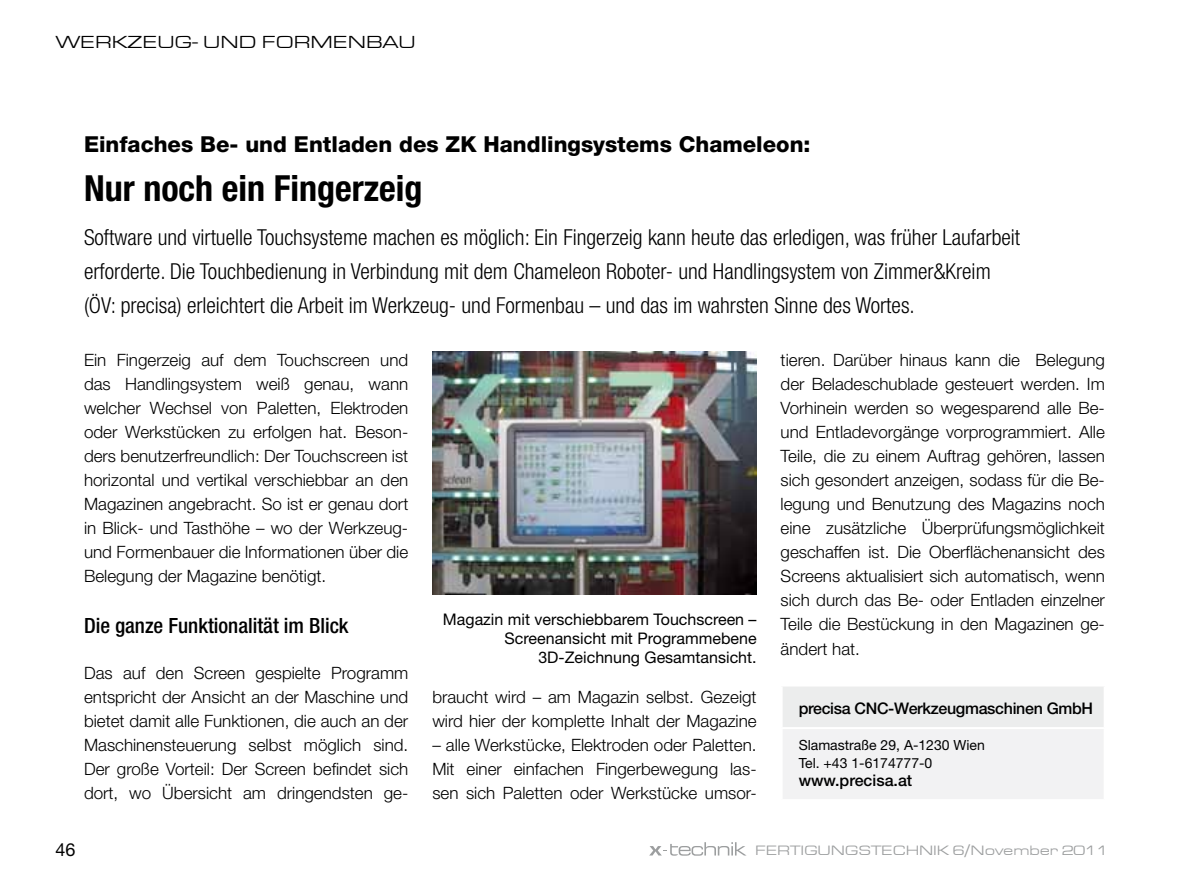
<style>
.page{position:relative;width:1189px;height:885px;background:#fff}
.page>*{position:absolute;margin:0;border:0;box-sizing:border-box;transform-origin:0 0}
.t1{font:700 condensed 36px "Helvetica Neue";color:#000}
.t2{font:300 condensed 22px/34px "Helvetica Neue";color:#000}
.t3{font:800 22px "Helvetica Neue";color:#000}
.t4{font:500 condensed 21px "Helvetica Neue";color:#000}
.t5{font:18px "Eurostile Extended Roman DTC";color:#000}
.t6{font:18px "Helvetica Neue";color:#000}
.t7{font:300 17px/24px "Helvetica Neue";color:#000;text-align:justify}
.t8{font:16px/19.2px "Helvetica Neue";color:#000;text-align:right}
.t9{font:500 16px "Helvetica Neue";letter-spacing:-.02em;color:#000}
.t10{font:500 16px "Helvetica Neue";color:#000}
.t11{font:14px/18px "Helvetica Neue";color:#000}
.t12{font:14px "Eurostile Extended Roman DTC";letter-spacing:-.01em;color:#9c9e9f}
.s1{font-family:"Verdana"}
</style>
<div class="page">
<svg style="left:650px;top:842px;width:96px;height:13px"></svg>
<div style="left:781px;top:685px;width:323px;height:43px;background:#eceded"></div>
<div style="left:781px;top:728px;width:323px;height:72px;background:#f2f2f3"></div>
<hr style="left:780px;top:799px;width:325px;height:2px;background:#fff">
<hr style="left:780px;top:684px;width:325px;height:2px;background:#fff">
<hr style="left:780px;top:686px;width:2px;height:41px;background:#fff">
<hr style="left:1103px;top:686px;width:2px;height:41px;background:#fff">
<hr style="left:780px;top:727px;width:325px;height:2px;background:#fff">
<hr style="left:780px;top:729px;width:2px;height:70px;background:#fff">
<hr style="left:1103px;top:729px;width:2px;height:70px;background:#fff">
<img style="left:432px;top:351px;width:324px;height:244px">
<p class="t5" style="left:56px;top:33px;width:361px">WERKZEUG- UND FORMENBAU</p>
<p class="t3" style="left:84px;top:131px;width:728px">Einfaches Be- und Entladen des ZK Handlingsystems Chameleon:</p>
<h1 class="t1" style="left:84px;top:167px;width:340px">Nur noch ein Fingerzeig</h1>
<p class="t2" style="left:84px;top:220px;width:937px">Software und virtuelle Touchsysteme machen es möglich: Ein Fingerzeig kann heute das erledigen, was früher Laufarbeit erforderte. Die Touchbedienung in Verbindung mit dem Chameleon Roboter- und Handlingsystem von Zimmer&amp;Kreim (ÖV: precisa) erleichtert die Arbeit im Werkzeug- und Formenbau – und das im wahrsten Sinne des Wortes.</p>
<p class="t7" style="left:84px;top:347px;width:326px">Ein Fingerzeig auf dem Touchscreen und das Handlingsystem weiß genau, wann welcher Wechsel von Paletten, Elektroden oder Werkstücken zu erfolgen hat. Beson&shy;ders benutzerfreundlich: Der Touchscreen ist horizontal und vertikal verschiebbar an den Magazinen angebracht. So ist er genau dort in Blick- und Tasthöhe – wo der Werkzeug&shy;und Formenbauer die Informationen über die Belegung der Magazine benötigt.</p>
<p class="t4" style="left:84px;top:612px;width:266px">Die ganze Funktionalität im Blick</p>
<p class="t7" style="left:84px;top:660px;width:326px">Das auf den Screen gespielte Programm entspricht der Ansicht an der Maschine und bietet damit alle Funktionen, die auch an der Maschinensteuerung selbst möglich sind.<br>Der große Vorteil: Der Screen befindet sich dort, wo Übersicht am dringendsten ge-</p>
<p class="t8" style="left:443px;top:609px;width:315px">Magazin mit verschiebbarem Touchscreen –<br>Screenansicht mit Programmebene<br>3D-Zeichnung Gesamtansicht.</p>
<p class="t7" style="left:432px;top:684px;width:326px">braucht wird – am Magazin selbst. Gezeigt wird hier der komplette Inhalt der Magazine</p>
<p class="t7" style="left:432px;top:732px;width:326px">– alle Werkstücke, Elektroden oder Paletten.<br>Mit einer einfachen Fingerbewegung las&shy;sen sich Paletten oder Werkstücke umsor-</p>
<p class="t7" style="left:780px;top:347px;width:326px">tieren. Darüber hinaus kann die Belegung der Beladeschublade gesteuert werden. Im Vorhinein werden so wegesparend alle Be&shy;und Entladevorgänge vorprogrammiert. Alle Teile, die zu einem Auftrag gehören, lassen sich gesondert anzeigen, sodass für die Be&shy;legung und Benutzung des Magazins noch eine zusätzliche Überprüfungsmöglichkeit geschaffen ist. Die Oberflächenansicht des Screens aktualisiert sich automatisch, wenn sich durch das Be- oder Entladen einzelner Teile die Bestückung in den Magazinen ge&shy;ändert hat.</p>
<p class="t9" style="left:798px;top:698px;width:296px">precisa CNC-Werkzeugmaschinen GmbH</p>
<p class="t11" style="left:798px;top:735px;width:188px">Slamastraße 29, A-1230 Wien<br>Tel. +43 1-6174777-0</p>
<p class="t10" style="left:798px;top:770px;width:115px">www.precisa.at</p>
<p class="t6" style="left:56px;top:838px;width:21px">46</p>
<p class="t12" style="left:755px;top:843px;width:355px">FERTIGUNGSTECHNIK 6<span class="s1">/</span>NOVEMBER 2011</p>
</div>
